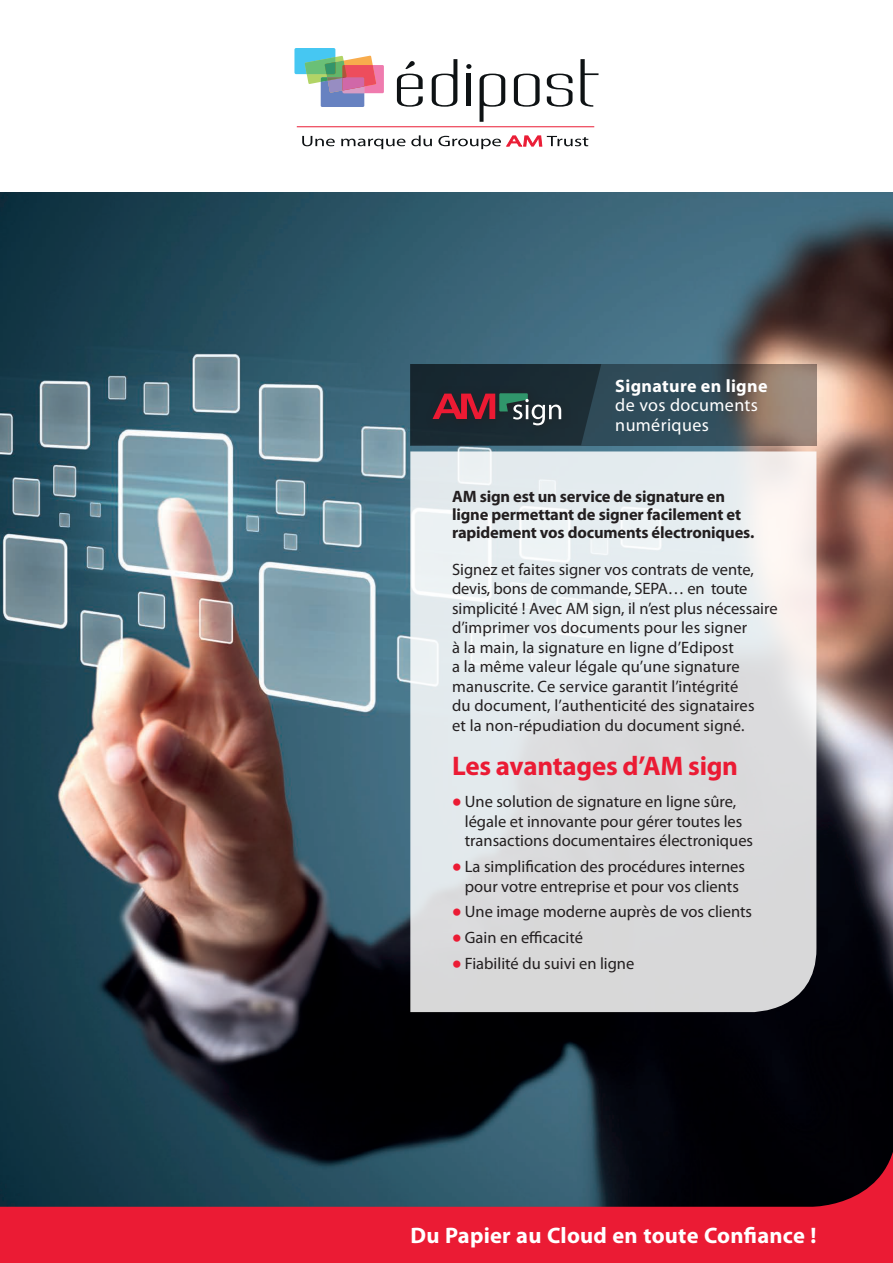
<style>
.page{position:relative;width:893px;height:1263px;background:#fff}
.page>*{position:absolute;margin:0;border:0;box-sizing:border-box;transform-origin:0 0}
.t1{font:700 27px "Myriad Pro";letter-spacing:-.01em;color:#eb1b34}
.t2{font:700 22.5px "Myriad Pro";letter-spacing:.01em;color:#fff}
.t3{font:18px/19.5px "Myriad Pro";letter-spacing:.02em;color:#fff}
.t4{font:700 18px "Myriad Pro";letter-spacing:.02em;color:#fff}
.t5{font:16.5px/19.5px "Myriad Pro";color:#231f20}
.t6{font:700 16.5px/18px "Myriad Pro";letter-spacing:-.01em;color:#231f20}
.s1{font-family:"Tahoma";font-size:21px;color:#eb1b34}
</style>
<div class="page">
<img style="left:0;top:192px;width:893px;height:815px">
<svg style="left:410px;top:451px;width:406px;height:556px;background:#dee1e3"></svg>
<svg style="left:0;top:1007px;width:893px;height:256px;background:#44212f"></svg>
<svg style="left:601px;top:364px;width:215px;height:81px;background:#525c5f"></svg>
<svg style="left:410px;top:364px;width:191px;height:81px;background:#2c3038"></svg>
<hr style="left:467px;top:73px;width:4px;height:33px;background:#0e1214">
<svg style="left:514px;top:74px;width:26px;height:33px"></svg>
<svg style="left:547px;top:74px;width:25px;height:33px"></svg>
<svg style="left:432px;top:59px;width:25px;height:48px"></svg>
<svg style="left:480px;top:74px;width:25px;height:48px"></svg>
<svg style="left:580px;top:59px;width:18px;height:48px"></svg>
<svg style="left:466px;top:64px;width:5px;height:5px"></svg>
<svg style="left:397px;top:61px;width:26px;height:46px"></svg>
<hr style="left:297px;top:126px;width:297px;height:1px;background:#ea1c35">
<svg style="left:302px;top:136px;width:33px;height:10px"></svg>
<svg style="left:341px;top:139px;width:64px;height:10px"></svg>
<svg style="left:411px;top:135px;width:21px;height:11px"></svg>
<svg style="left:438px;top:135px;width:150px;height:14px"></svg>
<svg style="left:294px;top:48px;width:90px;height:59px"></svg>
<p class="t4" style="left:615px;top:374px;width:154px">Signature en ligne</p>
<p class="t3" style="left:615px;top:395px;width:144px">de vos documents numériques</p>
<p class="t6" style="left:452px;top:487px;width:304px">AM sign est un service de signature en ligne permettant de signer facilement et rapidement vos documents électroniques.</p>
<p class="t5" style="left:452px;top:559px;width:327px">Signez et faites signer vos contrats de vente, devis, bons de commande, SEPA… en toute simplicité ! Avec AM sign, il n’est plus nécessaire d’imprimer vos documents pour les signer<br>à la main, la signature en ligne d’Edipost<br>a la même valeur légale qu’une signature manuscrite. Ce service garantit l’intégrité<br>du document, l’authenticité des signataires<br>et la non-répudiation du document signé.</p>
<h1 class="t1" style="left:452px;top:748px;width:288px">Les avantages d’AM sign</h1>
<p class="t5" style="left:465px;top:792px;width:290px;text-indent:-13px"><span class="s1">•</span> Une solution de signature en ligne sûre, légale et innovante pour gérer toutes les transactions documentaires électroniques</p>
<p class="t5" style="left:452px;top:856px;width:295px;text-align:center"><span class="s1">•</span> La simplification des procédures internes pour votre entreprise et pour vos clients</p>
<p class="t5" style="left:452px;top:902px;width:302px"><span class="s1">•</span> Une image moderne auprès de vos clients</p>
<p class="t5" style="left:452px;top:928px;width:132px"><span class="s1">•</span> Gain en efficacité</p>
<p class="t5" style="left:452px;top:954px;width:184px"><span class="s1">•</span> Fiabilité du suivi en ligne</p>
<h2 class="t2" style="left:410px;top:1221px;width:408px">Du Papier au Cloud en toute Confiance !</h2>
</div>
